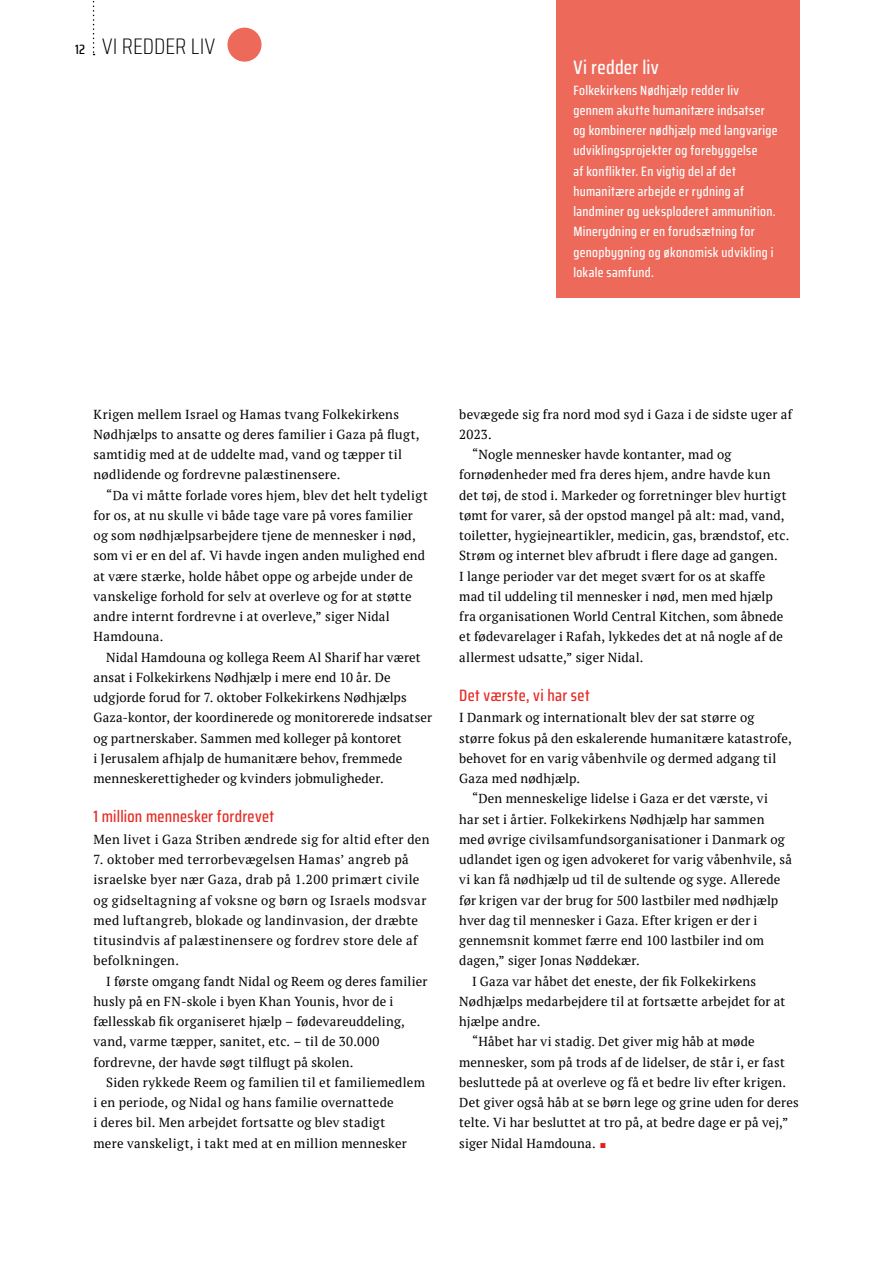
<style>
.page{position:relative;width:893px;height:1263px;background:#fff}
.page>*{position:absolute;margin:0;border:0;box-sizing:border-box;transform-origin:0 0}
.t1{font:200 22.5px "Saira Condensed";letter-spacing:.005em;color:#000}
.t2{font:500 19.5px "Saira Condensed";letter-spacing:.01em;color:#fff}
.t3{font:500 16.5px "Saira Condensed";letter-spacing:.015em;color:#e62a24}
.t4{font:500 13.5px/20.2px "Saira Condensed";letter-spacing:.025em;color:#fff}
.t5{font:13.05px/20.2px "PT Serif";letter-spacing:.015em;color:#000}
.t6{font:13.05px/20.2px "PT Serif";letter-spacing:.035em;color:#000}
.s1{font-weight:500;font-size:13.5px}
.s2{font-family:"Real Text OT";font-weight:300;color:#e41f1f}
</style>
<div class="page">
<svg style="left:93px;top:1px;width:2px;height:54px"></svg>
<div style="left:556px;top:0;width:243px;height:297px;background:#ed6a5b"></div>
<div style="left:227px;top:28px;width:34px;height:34px;background:#ed6a5b;border-radius:50%"></div>
<h1 class="t1" style="left:75px;top:30px;width:142px"><span class="s1">12</span> VI REDDER LIV</h1>
<h2 class="t2" style="left:573px;top:53px;width:87px">Vi redder liv</h2>
<p class="t4" style="left:573px;top:79px;width:206px">Folkekirkens Nødhjælp redder liv gennem akutte humanitære indsatser og kombinerer nødhjælp med langvarige udviklingsprojekter og forebyggelse<br>af konflikter. En vigtig del af det humanitære arbejde er rydning af landminer og ueksploderet ammunition.<br>Minerydning er en forudsætning for genopbygning og økonomisk udvikling i lokale samfund.</p>
<p class="t5" style="left:94px;top:404px;width:328px">Krigen mellem Israel og Hamas tvang Folkekirkens Nødhjælps to ansatte og deres familier i Gaza på flugt, samtidig med at de uddelte mad, vand og tæpper til nødlidende og fordrevne palæstinensere.</p>
<p class="t5" style="left:94px;top:485px;width:336px;text-indent:13px">“Da vi måtte forlade vores hjem, blev det helt tydeligt for os, at nu skulle vi både tage vare på vores familier og som nødhjælpsarbejdere tjene de mennesker i nød, som vi er en del af. Vi havde ingen anden mulighed end at være stærke, holde håbet oppe og arbejde under de vanskelige forhold for selv at overleve og for at støtte andre internt fordrevne i at overleve,” siger Nidal Hamdouna.</p>
<p class="t5" style="left:94px;top:647px;width:340px;text-indent:13px">Nidal Hamdouna og kollega Reem Al Sharif har været ansat i Folkekirkens Nødhjælp i mere end 10 år. De udgjorde forud for 7. oktober Folkekirkens Nødhjælps Gaza-kontor, der koordinerede og monitorerede indsatser og partnerskaber. Sammen med kolleger på kontoret<br>i Jerusalem afhjalp de humanitære behov, fremmede menneskerettigheder og kvinders jobmuligheder.</p>
<p class="t3" style="left:94px;top:804px;width:182px">1 million mennesker fordrevet</p>
<p class="t5" style="left:94px;top:829px;width:337px">Men livet i Gaza Striben ændrede sig for altid efter den</p>
<p class="t6" style="left:94px;top:849px;width:334px">7. oktober med terrorbevægelsen Hamas’ angreb på israelske byer nær Gaza, drab på 1.200 primært civile og gidseltagning af voksne og børn og Israels modsvar med luftangreb, blokade og landinvasion, der dræbte titusindvis af palæstinensere og fordrev store dele af befolkningen.</p>
<p class="t5" style="left:94px;top:971px;width:335px;text-indent:13px">I første omgang fandt Nidal og Reem og deres familier husly på en FN-skole i byen Khan Younis, hvor de i fællesskab fik organiseret hjælp – fødevareuddeling, vand, varme tæpper, sanitet, etc. – til de 30.000 fordrevne, der havde søgt tilflugt på skolen.</p>
<p class="t5" style="left:94px;top:1072px;width:333px;text-indent:13px">Siden rykkede Reem og familien til et familiemedlem i en periode, og Nidal og hans familie overnattede<br>i deres bil. Men arbejdet fortsatte og blev stadigt<br>mere vanskeligt, i takt med at en million mennesker</p>
<p class="t5" style="left:459px;top:404px;width:335px">bevægede sig fra nord mod syd i Gaza i de sidste uger af</p>
<p class="t5" style="left:459px;top:424px;width:34px">2023.</p>
<p class="t5" style="left:472px;top:444px;width:261px">“Nogle mennesker havde kontanter, mad og</p>
<p class="t5" style="left:459px;top:464px;width:313px">fornødenheder med fra deres hjem, andre havde kun</p>
<p class="t5" style="left:459px;top:485px;width:329px">det tøj, de stod i. Markeder og forretninger blev hurtigt</p>
<p class="t5" style="left:459px;top:505px;width:327px">tømt for varer, så der opstod mangel på alt: mad, vand,</p>
<p class="t5" style="left:459px;top:525px;width:332px">toiletter, hygiejneartikler, medicin, gas, brændstof, etc.</p>
<p class="t5" style="left:459px;top:545px;width:320px">Strøm og internet blev afbrudt i flere dage ad gangen.</p>
<p class="t5" style="left:459px;top:566px;width:308px">I lange perioder var det meget svært for os at skaffe</p>
<p class="t5" style="left:459px;top:586px;width:315px">mad til uddeling til mennesker i nød, men med hjælp</p>
<p class="t5" style="left:459px;top:606px;width:326px">fra organisationen World Central Kitchen, som åbnede</p>
<p class="t5" style="left:459px;top:626px;width:325px">et fødevarelager i Rafah, lykkedes det at nå nogle af de</p>
<p class="t5" style="left:459px;top:647px;width:186px">allermest udsatte,” siger Nidal.</p>
<p class="t3" style="left:459px;top:682px;width:132px">Det værste, vi har set</p>
<p class="t5" style="left:459px;top:707px;width:296px">I Danmark og internationalt blev der sat større og</p>
<p class="t5" style="left:459px;top:728px;width:334px">større fokus på den eskalerende humanitære katastrofe,</p>
<p class="t5" style="left:459px;top:748px;width:319px">behovet for en varig våbenhvile og dermed adgang til</p>
<p class="t5" style="left:459px;top:768px;width:122px">Gaza med nødhjælp.</p>
<p class="t5" style="left:472px;top:788px;width:297px">“Den menneskelige lidelse i Gaza er det værste, vi</p>
<p class="t5" style="left:459px;top:809px;width:307px">har set i årtier. Folkekirkens Nødhjælp har sammen</p>
<p class="t5" style="left:459px;top:829px;width:327px">med øvrige civilsamfundsorganisationer i Danmark og</p>
<p class="t5" style="left:459px;top:849px;width:334px">udlandet igen og igen advokeret for varig våbenhvile, så</p>
<p class="t5" style="left:459px;top:869px;width:323px">vi kan få nødhjælp ud til de sultende og syge. Allerede</p>
<p class="t5" style="left:459px;top:890px;width:320px">før krigen var der brug for 500 lastbiler med nødhjælp</p>
<p class="t5" style="left:459px;top:910px;width:300px">hver dag til mennesker i Gaza. Efter krigen er der i</p>
<p class="t5" style="left:459px;top:930px;width:306px">gennemsnit kommet færre end 100 lastbiler ind om</p>
<p class="t5" style="left:459px;top:950px;width:182px">dagen,” siger Jonas Nøddekær.</p>
<p class="t5" style="left:472px;top:971px;width:286px">I Gaza var håbet det eneste, der fik Folkekirkens</p>
<p class="t5" style="left:459px;top:991px;width:327px">Nødhjælps medarbejdere til at fortsætte arbejdet for at</p>
<p class="t5" style="left:459px;top:1011px;width:83px">hjælpe andre.</p>
<p class="t5" style="left:472px;top:1031px;width:284px">“Håbet har vi stadig. Det giver mig håb at møde</p>
<p class="t5" style="left:459px;top:1052px;width:327px">mennesker, som på trods af de lidelser, de står i, er fast</p>
<p class="t5" style="left:459px;top:1072px;width:328px">besluttede på at overleve og få et bedre liv efter krigen.</p>
<p class="t5" style="left:459px;top:1092px;width:341px">Det giver også håb at se børn lege og grine uden for deres</p>
<p class="t5" style="left:459px;top:1112px;width:331px">telte. Vi har besluttet at tro på, at bedre dage er på vej,”</p>
<p class="t5" style="left:459px;top:1133px;width:149px">siger Nidal Hamdouna. <span class="s2">■</span></p>
</div>
